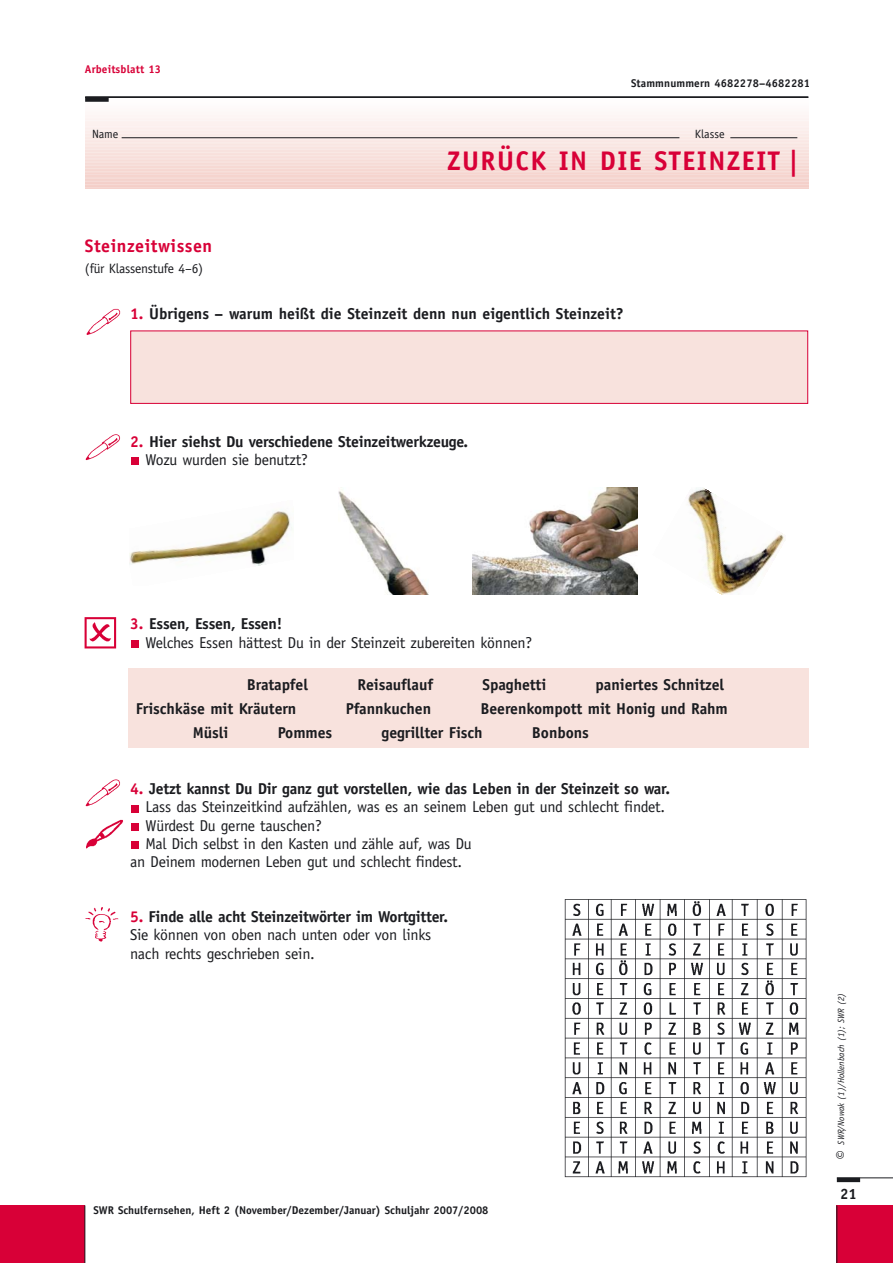
<style>
.page{position:relative;width:893px;height:1263px;background:#fff}
.page>*{position:absolute;margin:0;border:0;box-sizing:border-box;transform-origin:0 0}
.t1{font:700 27px "Officina Sans";letter-spacing:.055em;color:#d80037}
.t2{font:700 18px "Officina Sans";letter-spacing:.03em;color:#d80037}
.t3{font:15.75px/18.3px "Officina Sans";letter-spacing:-.015em;color:#1b1c20}
.t4{font:700 15.75px/18.3px "Officina Sans";letter-spacing:-.005em;color:#1b1c20}
.t5{font:700 15px "Officina Sans";color:#1b1c20}
.t6{font:13.5px "Officina Sans";letter-spacing:-.015em;color:#1b1c20}
.t7{font:12px "Officina Sans";color:#1b1c20}
.t8{font:700 11.25px "Officina Sans";color:#1b1c20}
.t9{font:700 11.25px "Officina Sans";letter-spacing:.01em;color:#d80037}
.t10{font:italic 9px "Officina Sans";color:#1b1c20}
.s1{color:#d80037}
.s2{font-weight:400}
.s3{font-weight:700;color:#d80037}
.s4{font-weight:700}
.s5{font-size:16.5px}
</style>
<div class="page">
<div style="left:128px;top:669px;width:680px;height:79px;background:#f8e2dd"></div>
<div style="left:132px;top:842px;width:7px;height:7px;background:#d80037"></div>
<div style="left:132px;top:823px;width:7px;height:8px;background:#d80037"></div>
<div style="left:132px;top:805px;width:7px;height:7px;background:#d80037"></div>
<div style="left:132px;top:640px;width:7px;height:8px;background:#d80037"></div>
<div style="left:132px;top:458px;width:7px;height:7px;background:#d80037"></div>
<div style="left:0;top:1205px;width:85px;height:58px;background:#d80037"></div>
<div style="left:836px;top:1205px;width:56px;height:58px;background:#d80037"></div>
<hr style="left:836px;top:1178px;width:24px;height:4px;background:#1b1c20">
<hr style="left:836px;top:1178px;width:56px;height:1px;background:#1b1c20">
<hr style="left:84px;top:1205px;width:1px;height:58px;background:#1b1c20">
<hr style="left:836px;top:1206px;width:1px;height:57px;background:#1b1c20">
<hr style="left:85px;top:185px;width:723px;height:4px;background:#f5d4cf">
<hr style="left:85px;top:183px;width:723px;height:4px;background:#f4cec8">
<hr style="left:85px;top:179px;width:723px;height:4px;background:#f4d1cb">
<div style="left:85px;top:174px;width:723px;height:5px;background:#f5d4ce"></div>
<hr style="left:85px;top:170px;width:723px;height:4px;background:#f6d6d1">
<hr style="left:85px;top:169px;width:723px;height:4px;background:#f6dcd7">
<hr style="left:85px;top:167px;width:723px;height:4px;background:#f6d8d2">
<hr style="left:85px;top:163px;width:723px;height:4px;background:#f6dad5">
<div style="left:85px;top:158px;width:723px;height:5px;background:#f7ddd8"></div>
<hr style="left:85px;top:154px;width:723px;height:4px;background:#f8dfda">
<hr style="left:85px;top:150px;width:723px;height:4px;background:#f8e2de">
<div style="left:85px;top:145px;width:723px;height:5px;background:#f9e4e0"></div>
<hr style="left:85px;top:141px;width:723px;height:4px;background:#fae7e3">
<hr style="left:85px;top:137px;width:723px;height:4px;background:#fae9e6">
<svg style="left:121px;top:138px;width:677px;height:1px"></svg>
<hr style="left:85px;top:134px;width:723px;height:4px;background:#faeae7">
<div style="left:85px;top:129px;width:723px;height:5px;background:#fbedea"></div>
<hr style="left:85px;top:125px;width:723px;height:4px;background:#fcefed">
<hr style="left:85px;top:121px;width:723px;height:4px;background:#fcf1ef">
<hr style="left:85px;top:118px;width:723px;height:4px;background:#fcf3f2">
<div style="left:85px;top:113px;width:723px;height:5px;background:#fdf5f4"></div>
<hr style="left:85px;top:109px;width:723px;height:4px;background:#fdf8f7">
<hr style="left:85px;top:105px;width:723px;height:4px;background:#fefafa">
<hr style="left:730px;top:137px;width:67px;height:1px;background:#1b1c20">
<hr style="left:122px;top:137px;width:557px;height:1px;background:#1b1c20">
<div style="left:85px;top:97px;width:24px;height:5px;background:#1b1c20"></div>
<hr style="left:85px;top:97px;width:723px;height:1px;background:#1b1c20">
<img style="left:86px;top:308px;width:35px;height:27px">
<img style="left:84px;top:617px;width:33px;height:32px">
<img style="left:85px;top:907px;width:34px;height:35px">
<img style="left:85px;top:779px;width:35px;height:28px">
<div style="left:131px;top:331px;width:676px;height:72px;background:#f8e2dd"></div>
<div style="left:130px;top:331px;width:678px;height:73px;border:1px solid #d80037"></div>
<img style="left:129px;top:510px;width:163px;height:56px">
<img style="left:338px;top:487px;width:90px;height:107px">
<img style="left:473px;top:487px;width:164px;height:107px">
<img style="left:687px;top:488px;width:98px;height:106px">
<img style="left:564px;top:899px;width:243px;height:279px">
<img style="left:85px;top:434px;width:35px;height:27px">
<img style="left:86px;top:819px;width:37px;height:30px">
<p class="t9" style="left:85px;top:65px;width:78px">Arbeitsblatt 13</p>
<p class="t8" style="left:631px;top:79px;width:180px">Stammnummern 4682278–4682281</p>
<p class="t7" style="left:92px;top:129px;width:28px">Name</p>
<p class="t7" style="left:694px;top:129px;width:31px">Klasse</p>
<h1 class="t1" style="left:447px;top:151px;width:353px">ZURÜCK IN DIE STEINZEIT |</h1>
<p class="t2" style="left:85px;top:239px;width:129px">Steinzeitwissen</p>
<p class="t6" style="left:85px;top:264px;width:120px">(für Klassenstufe 4–6)</p>
<p class="t4" style="left:130px;top:305px;width:495px"><span class="s1">1.</span> Übrigens – warum heißt die Steinzeit denn nun eigentlich Steinzeit?</p>
<p class="t4" style="left:145px;top:433px;width:324px;text-indent:-15px"><span class="s1">2.</span> Hier siehst Du verschiedene Steinzeitwerkzeuge.<br><span class="s2">Wozu wurden sie benutzt?</span></p>
<p class="t3" style="left:145px;top:616px;width:388px;text-indent:-15px"><span class="s3">3.</span> <span class="s4">Essen, Essen, Essen!<br></span>Welches Essen hättest Du in der Steinzeit zubereiten können?</p>
<p class="t4" style="left:247px;top:677px;width:63px">Bratapfel</p>
<p class="t4" style="left:357px;top:677px;width:77px">Reisauflauf</p>
<p class="t4" style="left:482px;top:677px;width:65px">Spaghetti</p>
<p class="t4" style="left:595px;top:677px;width:130px">paniertes Schnitzel</p>
<p class="t4" style="left:136px;top:701px;width:162px">Frischkäse mit Kräutern</p>
<p class="t4" style="left:346px;top:701px;width:87px">Pfannkuchen</p>
<p class="t4" style="left:480px;top:701px;width:249px">Beerenkompott mit Honig und Rahm</p>
<p class="t4" style="left:193px;top:725px;width:37px">Müsli</p>
<p class="t4" style="left:278px;top:725px;width:56px">Pommes</p>
<p class="t4" style="left:381px;top:725px;width:103px">gegrillter Fisch</p>
<p class="t4" style="left:532px;top:725px;width:58px">Bonbons</p>
<p class="t4" style="left:130px;top:781px;width:541px"><span class="s1">4.</span> Jetzt kannst Du Dir ganz gut vorstellen, wie das Leben in der Steinzeit so war.</p>
<p class="t3" style="left:145px;top:799px;width:521px">Lass das Steinzeitkind aufzählen, was es an seinem Leben gut und schlecht findet.</p>
<p class="t3" style="left:145px;top:817px;width:178px">Würdest Du gerne tauschen?</p>
<p class="t3" style="left:145px;top:836px;width:328px">Mal Dich selbst in den Kasten und zähle auf, was Du</p>
<p class="t3" style="left:130px;top:854px;width:333px">an Deinem modernen Leben gut und schlecht findest.</p>
<p class="t3" style="left:130px;top:909px;width:319px"><span class="s3">5.</span> <span class="s4">Finde alle acht Steinzeitwörter im Wortgitter.<br></span>Sie können von oben nach unten oder von links nach rechts geschrieben sein.</p>
<p class="t8" style="left:93px;top:1205px;width:396px">SWR Schulfernsehen, Heft 2 (November/Dezember/Januar) Schuljahr 2007/2008</p>
<p class="t10" style="left:837px;top:1160px;width:168px;rotate:-90deg"><span class="s5">©</span> SWR/Nowak (1)/Hollenbach (1); SWR (2)</p>
<p class="t5" style="left:840px;top:1188px;width:18px">21</p>
</div>
